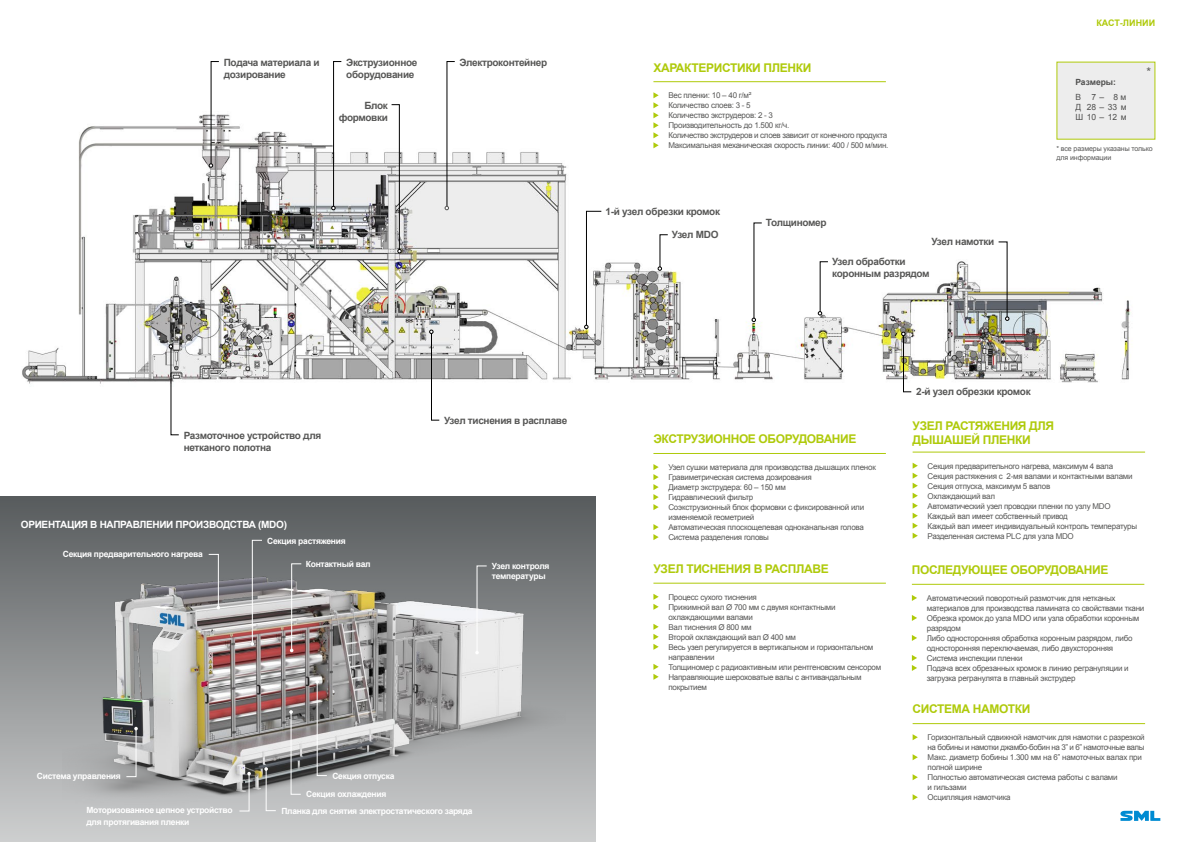
<style>
.page{position:relative;width:1185px;height:842px;background:#fff}
.page>*{position:absolute;margin:0;border:0;box-sizing:border-box;transform-origin:0 0}
.t1{font:700 12px/14px "Arial";letter-spacing:-.03em;color:#afca0b}
.t2{font:12px "Arial";color:#575756}
.t3{font:700 10px/12px "Arial";letter-spacing:-.03em;color:#575756}
.t4{font:700 10px "Arial";letter-spacing:-.03em;color:#fff}
.t5{font:700 9px "Arial";color:#afca0b}
.t6{font:700 8.5px/10px "Arial";letter-spacing:-.03em;color:#fff}
.t7{font:8.5px/10.2px "Arial";color:#575756;text-align:justify}
.t8{font:700 8.5px "Arial";color:#575756}
.t9{font:8px/10px "Arial";letter-spacing:-.03em;color:#575756}
.t10{font:7px/9px "Arial";letter-spacing:-.01em;color:#575756}
</style>
<div class="page">
<div style="left:0;top:496px;width:595px;height:346px;background:linear-gradient(to bottom,#575b5d,#cdcecf)"></div>
<img style="left:22px;top:108px;width:1134px;height:276px">
<hr style="left:653px;top:453px;width:233px;height:1px;background:#afca0b">
<svg style="left:653px;top:464px;width:6px;height:46px"></svg>
<svg style="left:653px;top:524px;width:6px;height:16px"></svg>
<hr style="left:653px;top:583px;width:233px;height:1px;background:#afca0b">
<svg style="left:653px;top:594px;width:6px;height:16px"></svg>
<svg style="left:653px;top:624px;width:6px;height:26px"></svg>
<svg style="left:653px;top:664px;width:6px;height:16px"></svg>
<hr style="left:913px;top:723px;width:232px;height:1px;background:#afca0b">
<svg style="left:913px;top:734px;width:5px;height:6px"></svg>
<svg style="left:913px;top:754px;width:5px;height:6px"></svg>
<svg style="left:913px;top:774px;width:5px;height:6px"></svg>
<svg style="left:913px;top:794px;width:5px;height:6px"></svg>
<hr style="left:653px;top:81px;width:233px;height:1px;background:#afca0b">
<svg style="left:653px;top:92px;width:6px;height:56px"></svg>
<svg style="left:1120px;top:811px;width:40px;height:10px"></svg>
<svg style="left:363px;top:217px;width:4px;height:4px"></svg>
<svg style="left:445px;top:61px;width:10px;height:149px"></svg>
<svg style="left:584px;top:211px;width:18px;height:118px"></svg>
<svg style="left:998px;top:242px;width:11px;height:79px"></svg>
<img style="left:63px;top:545px;width:502px;height:282px">
<svg style="left:208px;top:554px;width:12px;height:55px"></svg>
<div style="left:1056px;top:62px;width:99px;height:78px;background:#ededed"></div>
<svg style="left:658px;top:234px;width:10px;height:36px"></svg>
<hr style="left:913px;top:452px;width:232px;height:1px;background:#afca0b">
<svg style="left:913px;top:463px;width:5px;height:76px"></svg>
<svg style="left:169px;top:345px;width:10px;height:90px"></svg>
<hr style="left:912px;top:584px;width:232px;height:1px;background:#afca0b">
<svg style="left:912px;top:595px;width:5px;height:6px"></svg>
<svg style="left:912px;top:615px;width:5px;height:6px"></svg>
<svg style="left:912px;top:635px;width:5px;height:6px"></svg>
<svg style="left:912px;top:655px;width:5px;height:16px"></svg>
<svg style="left:429px;top:330px;width:11px;height:90px"></svg>
<svg style="left:752px;top:223px;width:10px;height:99px"></svg>
<svg style="left:818px;top:261px;width:10px;height:54px"></svg>
<svg style="left:901px;top:332px;width:11px;height:60px"></svg>
<svg style="left:332px;top:61px;width:10px;height:149px"></svg>
<svg style="left:209px;top:61px;width:10px;height:106px"></svg>
<svg style="left:391px;top:104px;width:10px;height:149px"></svg>
<svg style="left:251px;top:540px;width:11px;height:106px"></svg>
<svg style="left:290px;top:563px;width:12px;height:89px"></svg>
<svg style="left:475px;top:566px;width:12px;height:88px"></svg>
<svg style="left:239px;top:772px;width:12px;height:39px"></svg>
<svg style="left:264px;top:767px;width:12px;height:44px"></svg>
<svg style="left:289px;top:710px;width:12px;height:84px"></svg>
<svg style="left:315px;top:680px;width:12px;height:96px"></svg>
<svg style="left:126px;top:727px;width:12px;height:50px"></svg>
<p class="t3" style="left:224px;top:57px;width:97px">Подача материала и дозирование</p>
<p class="t3" style="left:346px;top:57px;width:73px">Экструзионное оборудование</p>
<p class="t3" style="left:339px;top:99px;width:51px;text-align:right">Блок формовки</p>
<p class="t3" style="left:460px;top:57px;width:89px">Электроконтейнер</p>
<h1 class="t1" style="left:653px;top:61px;width:159px">ХАРАКТЕРИСТИКИ ПЛЕНКИ</h1>
<p class="t9" style="left:668px;top:91px;width:221px">Вес пленки: 10 – 40 г/м²<br>Количество слоев: 3 - 5<br>Количество экструдеров: 2 - 3<br>Производительность до 1.500 кг/ч.<br>Количество экструдеров и слоев зависит от конечного продукта Максимальная механическая скорость линии: 400 / 500 м/мин.</p>
<p class="t3" style="left:606px;top:206px;width:116px">1-й узел обрезки кромок</p>
<p class="t3" style="left:672px;top:229px;width:48px">Узел MDO</p>
<p class="t3" style="left:766px;top:217px;width:62px">Толщиномер</p>
<p class="t3" style="left:931px;top:236px;width:64px">Узел намотки</p>
<p class="t3" style="left:832px;top:256px;width:99px">Узел обработки коронным разрядом</p>
<p class="t5" style="left:1096px;top:17px;width:60px">КАСТ-ЛИНИИ</p>
<p class="t8" style="left:1075px;top:76px;width:42px">Размеры:</p>
<p class="t7" style="left:1075px;top:92px;width:53px">В 7 – 8 м Д 28 – 33 м Ш 10 – 12 м</p>
<h1 class="t2" style="left:1146px;top:63px;width:6px">*</h1>
<p class="t10" style="left:1056px;top:144px;width:98px">* все размеры указаны только для информации</p>
<p class="t3" style="left:184px;top:429px;width:139px">Размоточное устройство для нетканого полотна</p>
<p class="t4" style="left:21px;top:518px;width:268px">ОРИЕНТАЦИЯ В НАПРАВЛЕНИИ ПРОИЗВОДСТВА (MDO)</p>
<p class="t3" style="left:444px;top:415px;width:125px">Узел тиснения в расплаве</p>
<p class="t6" style="left:63px;top:549px;width:141px">Секция предварительного нагрева</p>
<p class="t6" style="left:267px;top:536px;width:80px">Секция растяжения</p>
<p class="t6" style="left:306px;top:559px;width:66px">Контактный вал</p>
<p class="t6" style="left:492px;top:562px;width:59px">Узел контроля температуры</p>
<p class="t6" style="left:37px;top:771px;width:86px">Система управления</p>
<p class="t6" style="left:332px;top:771px;width:64px">Секция отпуска</p>
<p class="t6" style="left:306px;top:790px;width:82px">Секция охлаждения</p>
<p class="t6" style="left:86px;top:805px;width:148px;line-height:12px">Моторизованное цепное устройство для протягивания пленки</p>
<p class="t6" style="left:281px;top:806px;width:193px">Планка для снятия электростатического заряда</p>
<h1 class="t1" style="left:653px;top:432px;width:205px">ЭКСТРУЗИОННОЕ ОБОРУДОВАНИЕ</h1>
<p class="t9" style="left:668px;top:462px;width:209px">Узел сушки материала для производства дышащих пленок Гравиметрическая система дозирования<br>Диаметр экструдера: 60 – 150 мм<br>Гидравлический фильтр<br>Соэкструзионный блок формовки с фиксированной или изменяемой геометрией<br>Автоматическая плоскощелевая одноканальная голова Система разделения головы</p>
<h1 class="t1" style="left:653px;top:562px;width:177px">УЗЕЛ ТИСНЕНИЯ В РАСПЛАВЕ</h1>
<p class="t9" style="left:668px;top:592px;width:214px">Процесс сухого тиснения<br>Прижимной вал Ø 700 мм с двумя контактными охлаждающими валами<br>Вал тиснения Ø 800 мм<br>Второй охлаждающий вал Ø 400 мм<br>Весь узел регулируется в вертикальном и горизонтальном направлении<br>Толщиномер с радиоактивным или рентгеновским сенсором<br>Направляющие шероховатые валы с антивандальным покрытием</p>
<p class="t3" style="left:916px;top:386px;width:116px">2-й узел обрезки кромок</p>
<h1 class="t1" style="left:913px;top:419px;width:143px">УЗЕЛ РАСТЯЖЕНИЯ ДЛЯ<br>ДЫШАШЕЙ ПЛЕНКИ</h1>
<p class="t9" style="left:928px;top:461px;width:211px">Секция предварительного нагрева, максимум 4 вала Секция растяжения с 2-мя валами и контактными валами Секция отпуска, максимум 5 валов<br>Охлаждающий вал<br>Автоматический узел проводки пленки по узлу MDO Каждый вал имеет собственный привод<br>Каждый вал имеет индивидуальный контроль температуры Разделенная система PLC для узла MDO</p>
<h1 class="t1" style="left:912px;top:563px;width:198px">ПОСЛЕДУЮЩЕЕ ОБОРУДОВАНИЕ</h1>
<p class="t9" style="left:927px;top:593px;width:219px">Автоматический поворотный размотчик для нетканых материалов для производства ламината со свойствами ткани Обрезка кромок до узла MDO или узла обработки коронным разрядом<br>Либо односторонняя обработка коронным разрядом, либо односторонняя переключаемая, либо двухсторонняя Система инспекции пленки<br>Подача всех обрезанных кромок в линию регрануляции и загрузка регранулята в главный экструдер</p>
<h1 class="t1" style="left:913px;top:703px;width:119px">СИСТЕМА НАМОТКИ</h1>
<p class="t9" style="left:928px;top:732px;width:219px">Горизонтальный сдвижной намотчик для намотки с разрезкой на бобины и намотки джамбо-бобин на 3” и 6” намоточные валы Макс. диаметр бобины 1.300 мм на 6” намоточных валах при полной ширине<br>Полностью автоматическая система работы с валами<br>и гильзами<br>Осцилляция намотчика</p>
</div>
